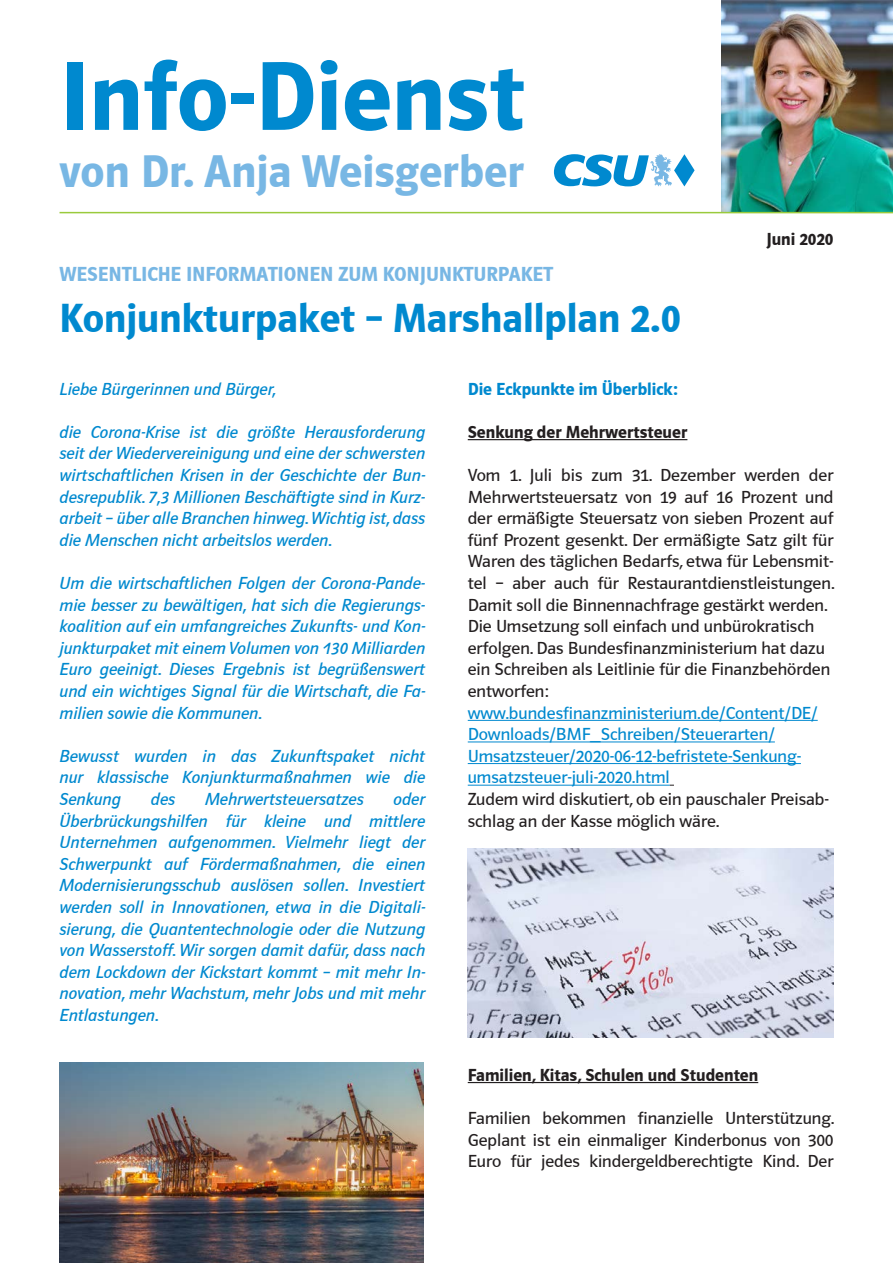
<style>
.page{position:relative;width:893px;height:1263px;background:#fff}
.page>*{position:absolute;margin:0;border:0;box-sizing:border-box;transform-origin:0 0}
.t1{font:700 101.25px "CSU Schrift 2000";color:#0089cf}
.t2{font:700 47.25px "CSU Schrift 2000";color:#78b7e4}
.t3{font:700 42px "CSU Schrift 2000";color:#0089cf}
.t4{font:700 21px "CSU Schrift 2000";color:#78b7e4}
.t5{font:italic 18px/21.6px "CSU Schrift 2000";color:#0089cf;text-align:justify}
.t6{font:18px/21.6px "CSU Schrift 2000";color:#231f20}
.t7{font:18px/21.6px "CSU Schrift 2000";color:#0089cf}
.t8{font:700 18px "CSU Schrift 2000";color:#231f20}
.t9{font:700 18px "CSU Schrift 2000";color:#0089cf}
</style>
<div class="page">
<img style="left:60px;top:1062px;width:364px;height:201px">
<hr style="left:468px;top:439px;width:219px;height:1px;background:#231f20">
<hr style="left:468px;top:720px;width:350px;height:1px;background:#0089cf">
<hr style="left:468px;top:741px;width:307px;height:1px;background:#0089cf">
<hr style="left:468px;top:763px;width:333px;height:1px;background:#0089cf">
<hr style="left:468px;top:785px;width:202px;height:1px;background:#0089cf">
<hr style="left:468px;top:1082px;width:290px;height:1px;background:#231f20">
<img style="left:468px;top:848px;width:366px;height:189px">
<img style="left:721px;top:0;width:172px;height:212px">
<hr style="left:60px;top:212px;width:833px;height:1px;background:#9aca3c">
<svg style="left:554px;top:154px;width:141px;height:32px"></svg>
<h1 class="t1" style="left:60px;top:43px;width:467px">Info-Dienst</h1>
<h2 class="t2" style="left:60px;top:146px;width:466px">von Dr. Anja Weisgerber</h2>
<p class="t4" style="left:60px;top:263px;width:484px">WESENTLICHE INFORMATIONEN ZUM KONJUNKTURPAKET</p>
<h3 class="t3" style="left:60px;top:295px;width:622px">Konjunkturpaket – Marshallplan 2.0</h3>
<p class="t8" style="left:766px;top:230px;width:69px">Juni 2020</p>
<p class="t5" style="left:60px;top:378px;width:218px">Liebe Bürgerinnen und Bürger,</p>
<p class="t5" style="left:60px;top:421px;width:367px">die Corona-Krise ist die größte Herausforderung seit der Wiedervereinigung und eine der schwersten wirtschaftlichen Krisen in der Geschichte der Bun&shy;desrepublik. 7,3 Millionen Beschäftigte sind in Kurz&shy;arbeit – über alle Branchen hinweg. Wichtig ist, dass die Menschen nicht arbeitslos werden.</p>
<p class="t5" style="left:60px;top:572px;width:367px">Um die wirtschaftlichen Folgen der Corona-Pande&shy;mie besser zu bewältigen, hat sich die Regierungs&shy;koalition auf ein umfangreiches Zukunfts- und Kon&shy;junkturpaket mit einem Volumen von 130 Milliarden Euro geeinigt. Dieses Ergebnis ist begrüßenswert und ein wichtiges Signal für die Wirtschaft, die Fa&shy;milien sowie die Kommunen.</p>
<p class="t5" style="left:60px;top:745px;width:367px">Bewusst wurden in das Zukunftspaket nicht nur klassische Konjunkturmaßnahmen wie die Senkung</p>
<p class="t5" style="left:60px;top:788px;width:367px;text-indent:334px">oder Überbrückungshilfen für kleine und mittlere Unternehmen aufgenommen. Vielmehr liegt der Schwerpunkt auf Fördermaßnahmen, die einen Modernisierungsschub auslösen sollen. Investiert werden soll in Innovationen, etwa in die Digitali&shy;sierung, die Quantentechnologie oder die Nutzung von Wasserstoff. Wir sorgen damit dafür, dass nach dem Lockdown der Kickstart kommt – mit mehr In&shy;novation, mehr Wachstum, mehr Jobs und mit mehr Entlastungen.</p>
<p class="t5" style="left:151px;top:788px;width:26px">des</p>
<p class="t5" style="left:205px;top:788px;width:160px">Mehrwertsteuersatzes</p>
<p class="t9" style="left:468px;top:379px;width:211px">Die Eckpunkte im Überblick:</p>
<p class="t8" style="left:468px;top:422px;width:221px">Senkung der Mehrwertsteuer</p>
<p class="t6" style="left:468px;top:464px;width:368px">Vom 1. Juli bis zum 31. Dezember werden der Mehrwertsteuersatz von 19 auf 16 Prozent und der ermäßigte Steuersatz von sieben Prozent auf fünf Prozent gesenkt. Der ermäßigte Satz gilt für Waren des täglichen Bedarfs, etwa für Lebensmit&shy;tel – aber auch für Restaurantdienstleistungen.<br>Damit soll die Binnennachfrage gestärkt werden.<br>Die Umsetzung soll einfach und unbürokratisch erfolgen. Das Bundesfinanzministerium hat dazu ein Schreiben als Leitlinie für die Finanzbehörden entworfen:</p>
<p class="t7" style="left:468px;top:702px;width:351px">www.bundesfinanzministerium.de/Content/DE/ Downloads/BMF_Schreiben/Steuerarten/ Umsatzsteuer/2020-06-12-befristete-Senkung&shy;umsatzsteuer-juli-2020.html</p>
<p class="t6" style="left:468px;top:788px;width:362px">Zudem wird diskutiert, ob ein pauschaler Preisab&shy;schlag an der Kasse möglich wäre.</p>
<p class="t8" style="left:468px;top:1065px;width:292px">Familien, Kitas, Schulen und Studenten</p>
<p class="t6" style="left:468px;top:1107px;width:368px;text-align:justify">Familien bekommen finanzielle Unterstützung.<br>Geplant ist ein einmaliger Kinderbonus von 300<br>Euro für jedes kindergeldberechtigte Kind. Der</p>
</div>
